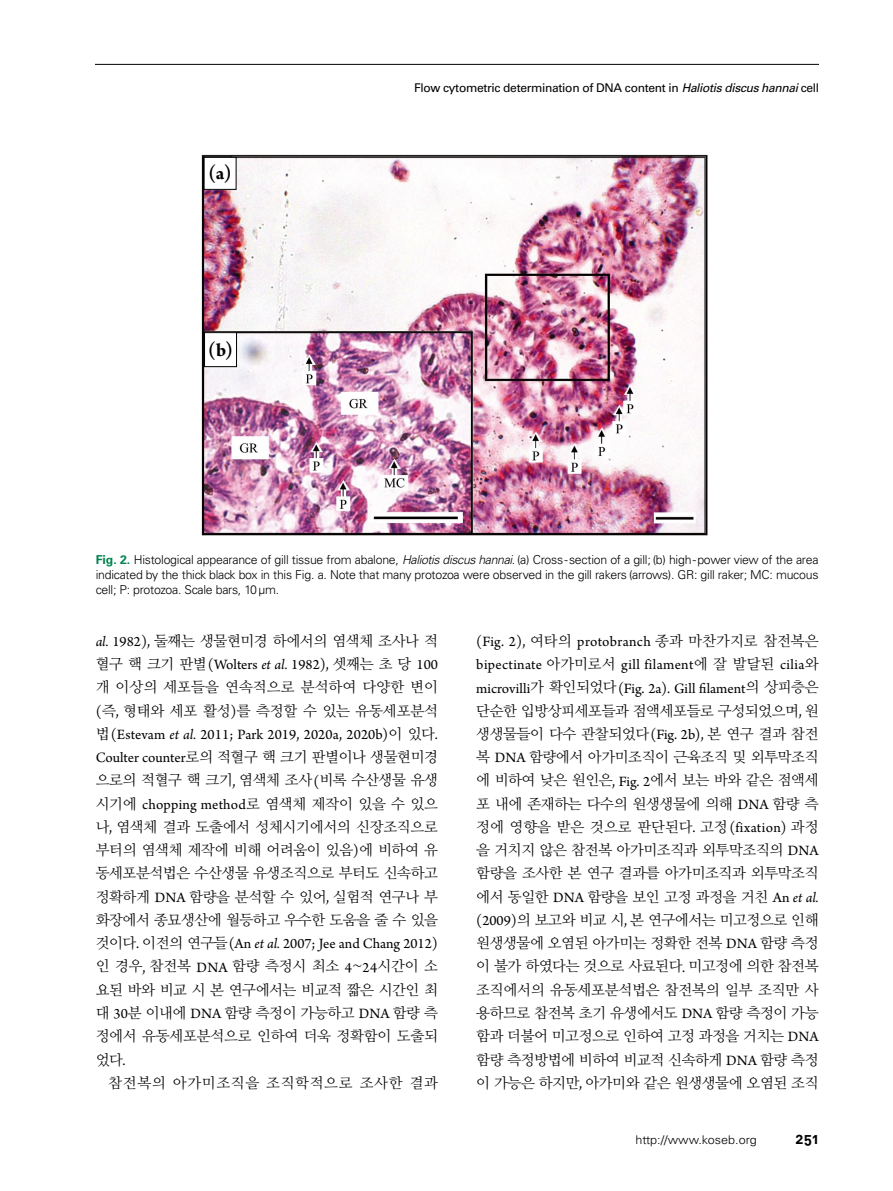
<style>
.page{position:relative;width:893px;height:1191px;background:#fff}
.page>*{position:absolute;margin:0;border:0;box-sizing:border-box;transform-origin:0 0}
.t1{font:700 19.5px "Arno Pro";color:#000}
.t2{font:15px/23.2px "Arno Pro";letter-spacing:.005em;color:#000;text-align:justify}
.t3{font:15px "DIN Bold Alternate";color:#000}
.t4{font:14.55px/23.2px "Nanum Myeongjo OTF";letter-spacing:-.025em;color:#000;text-align:justify}
.t5{font:14.55px/23.4px "Nanum Myeongjo OTF";letter-spacing:.01em;color:#000}
.t6{font:14.55px "Nanum Myeongjo OTF";letter-spacing:.045em;color:#000}
.t7{font:300 12.3px/15px "Univers LT Std";letter-spacing:-.02em;color:#000;text-align:justify}
.t8{font:12px "Univers LT Std";letter-spacing:-.025em;color:#000}
.t9{font:300 12px "Univers LT Std";color:#000;scale:1.05 1}
.s1{font-style:italic}
.s2{font-weight:700;color:#00824e}
.s3{font-family:"Arno Pro";font-style:italic;font-size:15px}
.s4{font-family:"Arno Pro";font-size:15px}
.s5{font-family:"Nanum Myeongjo OTF";font-size:14.55px}
</style>
<div class="page">
<hr style="left:96px;top:64px;width:723px;height:1px;background:#000">
<img style="left:201px;top:154px;width:507px;height:382px">
<div style="left:204px;top:157px;width:32px;height:32px;background:#fff"></div>
<div style="left:204px;top:157px;width:32px;height:33px;border:1px solid #000"></div>
<div style="left:205px;top:333px;width:32px;height:34px;background:#fff"></div>
<div style="left:204px;top:332px;width:33px;height:35px;border:1px solid #000"></div>
<h1 class="t1" style="left:209px;top:162px;width:25px">(a)</h1>
<h1 class="t1" style="left:208px;top:338px;width:26px">(b)</h1>
<p class="t8" style="left:414px;top:81px;width:407px">Flow cytometric determination of DNA content in <span class="s1">Haliotis discus hannai</span> cell</p>
<p class="t7" style="left:96px;top:552px;width:724px"><span class="s2">Fig. 2.</span> Histological appearance of gill tissue from abalone, <span class="s1">Haliotis discus hannai</span>. (a) Cross-section of a gill; (b) high-power view of the area indicated by the thick black box in this Fig. a. Note that many protozoa were observed in the gill rakers (arrows). GR: gill raker; MC: mucous cell; P: protozoa. Scale bars, 10 μm.</p>
<p class="t4" style="left:96px;top:629px;width:344px"><span class="s3">al.</span> <span class="s4">1982),</span> 둘째는 생물현미경 하에서의 염색체 조사나 적</p>
<p class="t2" style="left:96px;top:654px;width:344px"><span class="s5">혈구 핵 크기 판별</span>(Wolters <span class="s1">et al.</span> 1982), <span class="s5">셋째는 초 당</span> 100</p>
<p class="t5" style="left:96px;top:675px;width:344px">개 이상의 세포들을 연속적으로 분석하여 다양한 변이 <span class="s4">(</span>즉<span class="s4">,</span> 형태와 세포 활성<span class="s4">)</span>를 측정할 수 있는 유동세포분석</p>
<p class="t2" style="left:96px;top:724px;width:344px"><span class="s5">법</span>(Estevam <span class="s1">et al.</span> 2011; Park 2019, 2020a, 2020b)<span class="s5">이 있다</span>.</p>
<p class="t4" style="left:96px;top:745px;width:344px"><span class="s4">Coulter counter</span>로의 적혈구 핵 크기 판별이나 생물현미경 으로의 적혈구 핵 크기<span class="s4">,</span> 염색체 조사<span class="s4">(</span>비록 수산생물 유생 시기에 <span class="s4">chopping method</span>로 염색체 제작이 있을 수 있으 나<span class="s4">,</span> 염색체 결과 도출에서 성체시기에서의 신장조직으로 부터의 염색체 제작에 비해 어려움이 있음<span class="s4">)</span>에 비하여 유 동세포분석법은 수산생물 유생조직으로 부터도 신속하고 정확하게 <span class="s4">DNA</span> 함량을 분석할 수 있어<span class="s4">,</span> 실험적 연구나 부 화장에서 종묘생산에 월등하고 우수한 도움을 줄 수 있을</p>
<p class="t2" style="left:96px;top:933px;width:344px"><span class="s5">것이다</span>. <span class="s5">이전의 연구들</span>(An <span class="s1">et al.</span> 2007; Jee and Chang 2012)</p>
<p class="t4" style="left:96px;top:954px;width:344px">인 경우<span class="s4">,</span> 참전복 <span class="s4">DNA</span> 함량 측정시 최소 <span class="s4">4</span>~<span class="s4">24</span>시간이 소 요된 바와 비교 시 본 연구에서는 비교적 짧은 시간인 최 대 <span class="s4">30</span>분 이내에 <span class="s4">DNA</span> 함량 측정이 가능하고 <span class="s4">DNA</span> 함량 측 정에서 유동세포분석으로 인하여 더욱 정확함이 도출되 었다<span class="s4">.</span></p>
<p class="t6" style="left:108px;top:1073px;width:331px">참전복의 아가미조직을 조직학적으로 조사한 결과</p>
<p class="t2" style="left:476px;top:631px;width:344px">(Fig. 2), <span class="s5">여타의</span> protobranch <span class="s5">종과 마찬가지로 참전복은 </span>bipectinate <span class="s5">아가미로서</span> gill filament<span class="s5">에 잘 발달된</span> cilia<span class="s5">와 </span>microvilli<span class="s5">가 확인되었다</span>(Fig. 2a). Gill filament<span class="s5">의 상피층은</span></p>
<p class="t4" style="left:476px;top:698px;width:344px">단순한 입방상피세포들과 점액세포들로 구성되었으며<span class="s4">,</span> 원 생생물들이 다수 관찰되었다<span class="s4">(Fig. 2b),</span> 본 연구 결과 참전 복 <span class="s4">DNA</span> 함량에서 아가미조직이 근육조직 및 외투막조직 에 비하여 낮은 원인은<span class="s4">, Fig. 2</span>에서 보는 바와 같은 점액세 포 내에 존재하는 다수의 원생생물에 의해 <span class="s4">DNA</span> 함량 측 정에 영향을 받은 것으로 판단된다<span class="s4">.</span> 고정<span class="s4">(fixation)</span> 과정 을 거치지 않은 참전복 아가미조직과 외투막조직의 <span class="s4">DNA </span>함량을 조사한 본 연구 결과를 아가미조직과 외투막조직 에서 동일한 <span class="s4">DNA</span> 함량을 보인 고정 과정을 거친 <span class="s4">An</span> <span class="s3">et al. </span><span class="s4">(2009)</span>의 보고와 비교 시<span class="s4">,</span> 본 연구에서는 미고정으로 인해 원생생물에 오염된 아가미는 정확한 전복 <span class="s4">DNA</span> 함량 측정 이 불가 하였다는 것으로 사료된다<span class="s4">.</span> 미고정에 의한 참전복 조직에서의 유동세포분석법은 참전복의 일부 조직만 사 용하므로 참전복 초기 유생에서도 <span class="s4">DNA</span> 함량 측정이 가능 함과 더불어 미고정으로 인하여 고정 과정을 거치는 <span class="s4">DNA </span>함량 측정방법에 비하여 비교적 신속하게 <span class="s4">DNA</span> 함량 측정 이 가능은 하지만<span class="s4">,</span> 아가미와 같은 원생생물에 오염된 조직</p>
<p class="t9" style="left:635px;top:1132px;width:117px">http://www.koseb.org</p>
<p class="t3" style="left:795px;top:1129px;width:25px">251</p>
</div>
